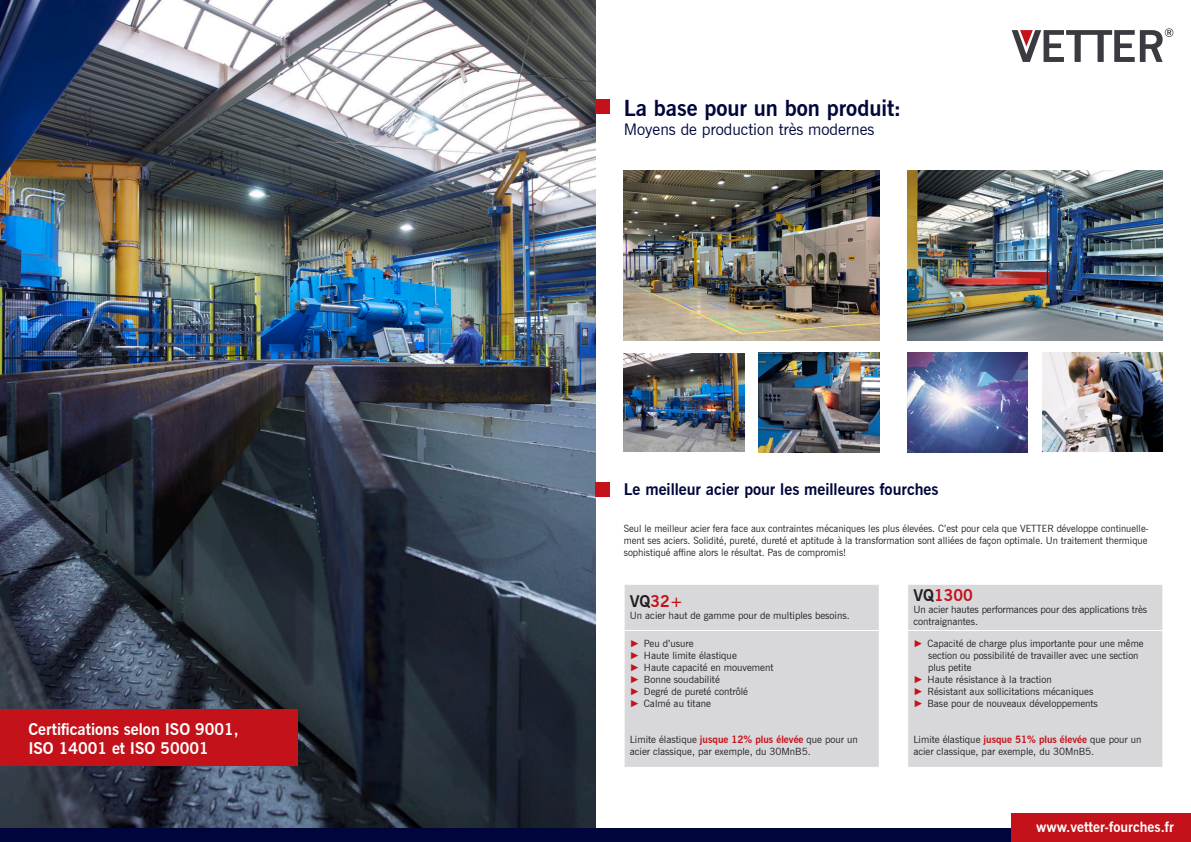
<style>
.page{position:relative;width:1191px;height:842px;background:#fff}
.page>*{position:absolute;margin:0;border:0;box-sizing:border-box;transform-origin:0 0}
.Einf__Abs{font:700 22px "News Gothic BT";color:#00063b}
.t1{font:700 16px "News Gothic BT";color:#fff}
.Einf__Abs-2{font:700 16px "News Gothic BT";color:#00063b}
.Einf__Abs-3{font:16px "News Gothic BT";color:#00063b}
.t2{font:700 16px "News Gothic BT";color:#c4121a}
.t3{font:700 14px "News Gothic BT";color:#fff}
.Einf__Abs-4{font:10px/12px "News Gothic BT";color:#231f20}
.Fließtext{font:10px/12px "News Gothic BT";color:#231f20}
.s1{color:#231f20}
.s2{font-family:"Arial";color:#c4121a}
.s3{font-weight:700;color:#c4121a}
</style>
<div class="page">
<div style="left:0;top:828px;width:1191px;height:14px;background:#00063b"></div>
<div style="left:1011px;top:814px;width:180px;height:28px;background:#c4121a"></div>
<svg style="left:1011px;top:28px;width:162px;height:34px"></svg>
<img style="left:0;top:0;width:595px;height:828px">
<img style="left:624px;top:170px;width:255px;height:170px">
<img style="left:758px;top:353px;width:121px;height:99px">
<img style="left:624px;top:353px;width:120px;height:99px">
<div style="left:625px;top:585px;width:537px;height:182px;background:#d8d7da"></div>
<hr style="left:907px;top:584px;width:1px;height:46px;background:#fff">
<hr style="left:624px;top:630px;width:255px;height:1px;background:#fff">
<hr style="left:907px;top:630px;width:256px;height:1px;background:#fff">
<hr style="left:907px;top:631px;width:1px;height:136px;background:#fff">
<svg style="left:879px;top:585px;width:28px;height:182px"></svg>
<img style="left:907px;top:170px;width:255px;height:170px">
<img style="left:907px;top:353px;width:121px;height:99px">
<div style="left:595px;top:99px;width:14px;height:14px;background:#c4121a"></div>
<div style="left:595px;top:482px;width:14px;height:14px;background:#c4121a"></div>
<div style="left:0;top:709px;width:298px;height:57px;background:#c4121a"></div>
<img style="left:1042px;top:353px;width:120px;height:98px">
<p class="t1" style="left:28px;top:719px;width:212px">Certifications selon ISO 9001,</p>
<p class="t1" style="left:28px;top:739px;width:182px">ISO 14001 et ISO 50001</p>
<p class="Einf__Abs" style="left:624px;top:95px;width:279px">La base pour un bon produit:</p>
<p class="Einf__Abs-3" style="left:624px;top:120px;width:252px">Moyens de production très modernes</p>
<p class="Einf__Abs-2" style="left:624px;top:480px;width:316px">Le meilleur acier pour les meilleures fourches</p>
<p class="Einf__Abs-4" style="left:624px;top:522px;width:526px">Seul le meilleur acier fera face aux contraintes mécaniques les plus élevées. C’est pour cela que VETTER développe continuelle&shy;ment ses aciers. Solidité, pureté, dureté et aptitude à la transformation sont alliées de façon optimale. Un traitement thermique</p>
<p class="Einf__Abs-4" style="left:624px;top:546px;width:224px">sophistiqué affine alors le résultat. Pas de compromis!</p>
<p class="t2" style="left:630px;top:592px;width:55px"><span class="s1">VQ</span>32+</p>
<p class="Einf__Abs-4" style="left:630px;top:610px;width:221px">Un acier haut de gamme pour de multiples besoins.</p>
<p class="Einf__Abs-4" style="left:630px;top:637px;width:65px"><span class="s2">►</span> Peu d’usure</p>
<p class="Einf__Abs-4" style="left:630px;top:649px;width:109px"><span class="s2">►</span> Haute limite élastique</p>
<p class="Einf__Abs-4" style="left:630px;top:661px;width:145px"><span class="s2">►</span> Haute capacité en mouvement</p>
<p class="Einf__Abs-4" style="left:630px;top:673px;width:92px"><span class="s2">►</span> Bonne soudabilité</p>
<p class="Einf__Abs-4" style="left:630px;top:685px;width:120px"><span class="s2">►</span> Degré de pureté contrôlé</p>
<p class="Einf__Abs-4" style="left:630px;top:697px;width:83px"><span class="s2">►</span> Calmé au titane</p>
<p class="Fließtext" style="left:630px;top:733px;width:230px">Limite élastique <span class="s3">jusque 12% plus élevée</span> que pour un acier classique, par exemple, du 30MnB5.</p>
<p class="t2" style="left:913px;top:586px;width:61px"><span class="s1">VQ</span>1300</p>
<p class="Fließtext" style="left:913px;top:604px;width:235px">Un acier hautes performances pour des applications très</p>
<p class="Fließtext" style="left:913px;top:616px;width:66px">contraignantes.</p>
<p class="Einf__Abs-4" style="left:928px;top:637px;width:217px;text-indent:-15px"><span class="s2">►</span> Capacité de charge plus importante pour une même section ou possibilité de travailler avec une section plus petite</p>
<p class="Einf__Abs-4" style="left:913px;top:673px;width:140px"><span class="s2">►</span> Haute résistance à la traction</p>
<p class="Einf__Abs-4" style="left:913px;top:685px;width:181px"><span class="s2">►</span> Résistant aux sollicitations mécaniques</p>
<p class="Einf__Abs-4" style="left:913px;top:697px;width:186px"><span class="s2">►</span> Base pour de nouveaux développements</p>
<p class="Fließtext" style="left:913px;top:733px;width:230px">Limite élastique <span class="s3">jusque 51% plus élevée</span> que pour un acier classique, par exemple, du 30MnB5.</p>
<h3 class="t3" style="left:1036px;top:818px;width:139px">www.vetter-fourches.fr</h3>
</div>
